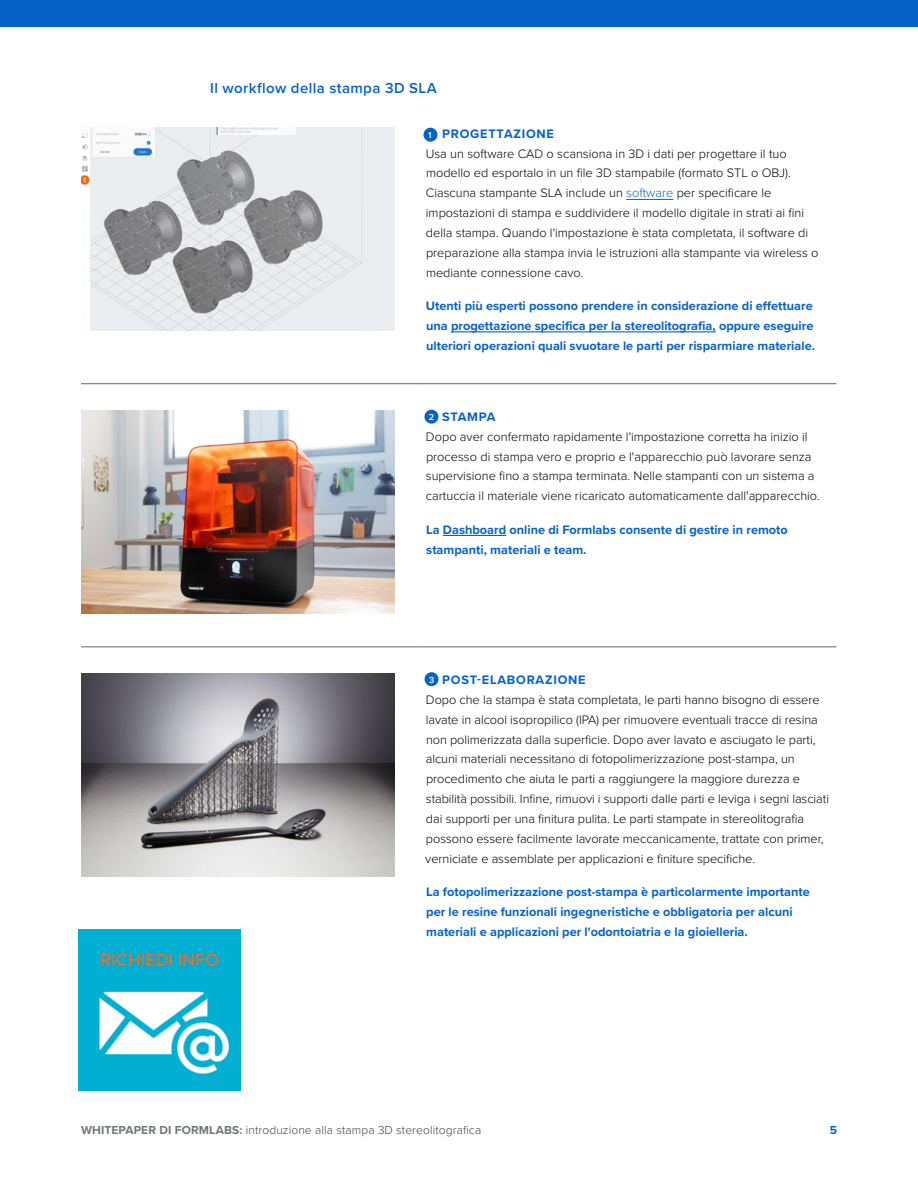
<style>
.page{position:relative;width:918px;height:1188px;background:#fff}
.page>*{position:absolute;margin:0;border:0;box-sizing:border-box;transform-origin:0 0}
.t1{font:600 15px "Proxima Nova";letter-spacing:.025em;color:#0762c8}
.t2{font:300 12.75px/20px "Proxima Nova";color:#000}
.t3{font:700 12.75px/20px "Proxima Nova";color:#0762c8}
.t4{font:700 12.75px "Proxima Nova";letter-spacing:.06em;color:#0762c8}
.t5{font:300 12px "Proxima Nova";letter-spacing:.01em;color:#414042}
.t6{font:700 12px "Proxima Nova";color:#0762c8}
.t7{font:600 9px "Proxima Nova";color:#fff}
.s1{color:#0762c8}
.s2{font-weight:700;color:#727579}
</style>
<div class="page">
<div style="left:0;top:0;width:918px;height:27px;background:#0762c8"></div>
<hr style="left:81px;top:383px;width:337px;height:1px;background:#63666a">
<hr style="left:418px;top:383px;width:419px;height:1px;background:#63666a">
<hr style="left:81px;top:647px;width:337px;height:1px;background:#63666a">
<hr style="left:418px;top:647px;width:419px;height:1px;background:#63666a">
<img style="left:81px;top:128px;width:313px;height:202px">
<hr style="left:626px;top:199px;width:47px;height:1px;background:#0762c8">
<hr style="left:451px;top:331px;width:265px;height:1px;background:#0762c8">
<img style="left:81px;top:411px;width:313px;height:202px">
<hr style="left:443px;top:535px;width:63px;height:1px;background:#0762c8">
<img style="left:81px;top:674px;width:313px;height:202px">
<div style="left:423px;top:128px;width:14px;height:14px;background:#0762c8;border-radius:50%"></div>
<div style="left:424px;top:410px;width:14px;height:14px;background:#0762c8;border-radius:50%"></div>
<div style="left:425px;top:672px;width:14px;height:14px;background:#0762c8;border-radius:50%"></div>
<img style="left:79px;top:929px;width:161px;height:162px">
<p class="t1" style="left:210px;top:77px;width:228px">Il workflow della stampa 3D SLA</p>
<p class="t4" style="left:442px;top:124px;width:113px">PROGETTAZIONE</p>
<p class="t2" style="left:426px;top:143px;width:394px">Usa un software CAD o scansiona in 3D i dati per progettare il tuo modello ed esportalo in un file 3D stampabile (formato STL o OBJ).<br>Ciascuna stampante SLA include un <span class="s1">software</span> per specificare le impostazioni di stampa e suddividere il modello digitale in strati ai fini della stampa. Quando l'impostazione è stata completata, il software di preparazione alla stampa invia le istruzioni alla stampante via wireless o mediante connessione cavo.</p>
<p class="t3" style="left:426px;top:296px;width:390px">Utenti più esperti possono prendere in considerazione di effettuare una progettazione specifica per la stereolitografia, oppure eseguire ulteriori operazioni quali svuotare le parti per risparmiare materiale.</p>
<p class="t7" style="left:428px;top:129px;width:5px">1</p>
<p class="t3" style="left:442px;top:406px;width:55px">STAMPA</p>
<p class="t2" style="left:426px;top:426px;width:396px">Dopo aver confermato rapidamente l'impostazione corretta ha inizio il processo di stampa vero e proprio e l'apparecchio può lavorare senza supervisione fino a stampa terminata. Nelle stampanti con un sistema a cartuccia il materiale viene ricaricato automaticamente dall'apparecchio.</p>
<p class="t3" style="left:426px;top:519px;width:363px">La Dashboard online di Formlabs consente di gestire in remoto stampanti, materiali e team.</p>
<p class="t7" style="left:429px;top:411px;width:7px">2</p>
<p class="t4" style="left:442px;top:670px;width:145px">POST-ELABORAZIONE</p>
<p class="t2" style="left:425px;top:689px;width:405px">Dopo che la stampa è stata completata, le parti hanno bisogno di essere lavate in alcool isopropilico (IPA) per rimuovere eventuali tracce di resina non polimerizzata dalla superficie. Dopo aver lavato e asciugato le parti, alcuni materiali necessitano di fotopolimerizzazione post-stampa, un procedimento che aiuta le parti a raggiungere la maggiore durezza e stabilità possibili. Infine, rimuovi i supporti dalle parti e leviga i segni lasciati dai supporti per una finitura pulita. Le parti stampate in stereolitografia possono essere facilmente lavorate meccanicamente, trattate con primer, verniciate e assemblate per applicazioni e finiture specifiche.</p>
<p class="t3" style="left:426px;top:882px;width:385px">La fotopolimerizzazione post-stampa è particolarmente importante per le resine funzionali ingegneristiche e obbligatoria per alcuni materiali e applicazioni per l'odontoiatria e la gioielleria.</p>
<p class="t7" style="left:429px;top:673px;width:7px">3</p>
<p class="t5" style="left:81px;top:1122px;width:402px"><span class="s2">WHITEPAPER DI FORMLABS:</span> introduzione alla stampa 3D stereolitografica</p>
<p class="t6" style="left:830px;top:1122px;width:9px">5</p>
</div>
